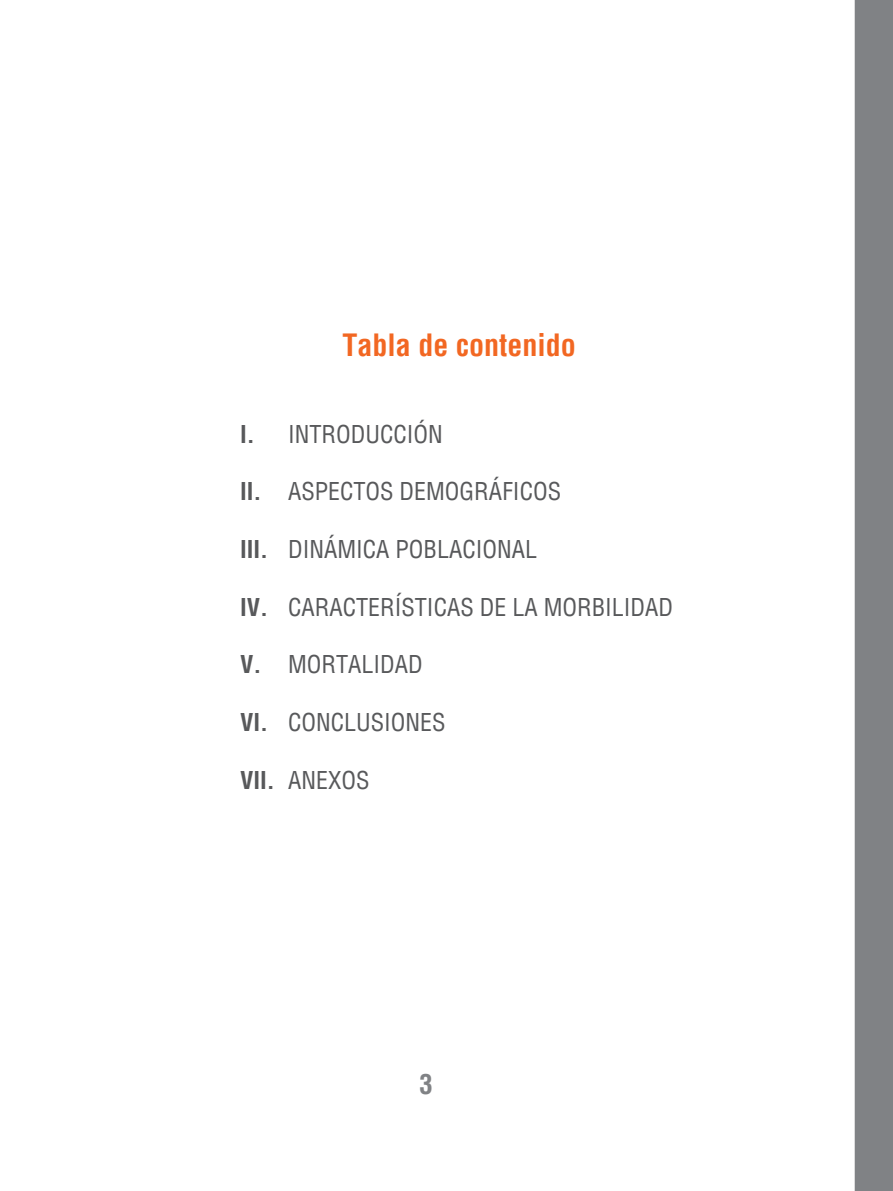
<style>
.page{position:relative;width:893px;height:1191px;background:#fff}
.page>*{position:absolute;margin:0;border:0;box-sizing:border-box;transform-origin:0 0}
.t1{font:700 condensed 30px "Helvetica";color:#f26722}
.t2{font:700 condensed 27px "Helvetica";color:#808285}
.t3{font:condensed 24px "Helvetica";color:#58595b}
.s1{font-weight:700}
</style>
<div class="page">
<div style="left:855px;top:0;width:38px;height:1191px;background:#808285"></div>
<p class="t1" style="left:343px;top:326px;width:235px">Tabla de contenido</p>
<p class="t3" style="left:240px;top:418px;width:204px"><span class="s1">I.</span> INTRODUCCIÓN</p>
<p class="t3" style="left:240px;top:476px;width:322px"><span class="s1">II.</span> ASPECTOS DEMOGRÁFICOS</p>
<p class="t3" style="left:240px;top:534px;width:298px"><span class="s1">III.</span> DINÁMICA POBLACIONAL</p>
<p class="t3" style="left:240px;top:591px;width:434px"><span class="s1">IV.</span> CARACTERÍSTICAS DE LA MORBILIDAD</p>
<p class="t3" style="left:240px;top:649px;width:184px"><span class="s1">V.</span> MORTALIDAD</p>
<p class="t3" style="left:240px;top:706px;width:207px"><span class="s1">VI.</span> CONCLUSIONES</p>
<p class="t3" style="left:240px;top:764px;width:131px"><span class="s1">VII.</span> ANEXOS</p>
<p class="t2" style="left:420px;top:1066px;width:15px">3</p>
</div>
